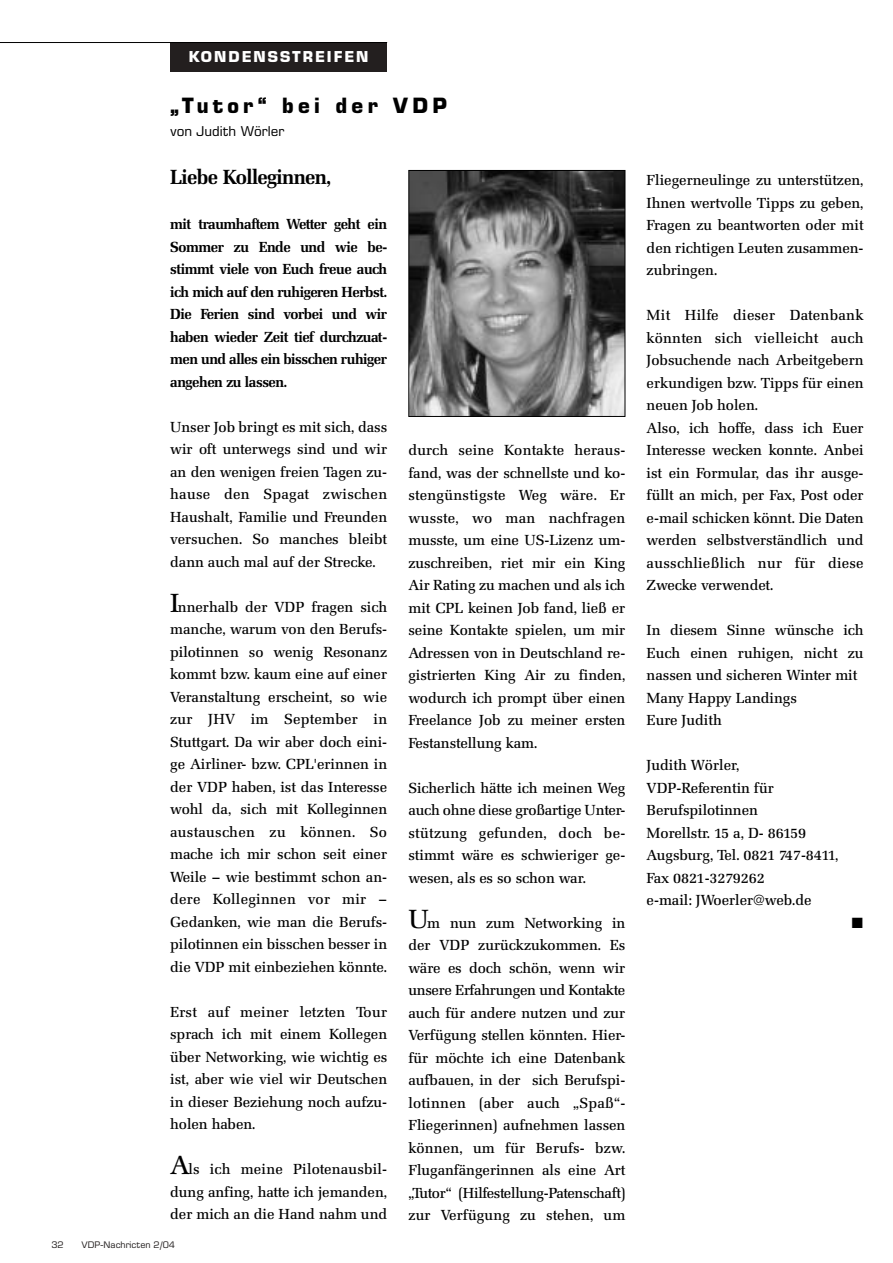
<style>
.page{position:relative;width:893px;height:1263px;background:#fff}
.page>*{position:absolute;margin:0;border:0;box-sizing:border-box;transform-origin:0 0}
.t1{font:700 21px "Matrix SB";letter-spacing:-.025em;color:#000}
.t2{font:700 21px "Eurostile SB";letter-spacing:.205em;color:#000}
.t3{font:500 15px/22.5px "Matrix SB";color:#000;text-align:justify}
.t4{font:700 15px/22.5px "Matrix SB";letter-spacing:-.025em;color:#000;text-align:justify}
.t5{font:700 15px "Eurostile SB";letter-spacing:.135em;color:#fff}
.t6{font:13.5px "Eurostile SB";color:#000}
.t7{font:9px "Eurostile SB";color:#231f1f}
.s1{font-size:27px}
</style>
<div class="page">
<div style="left:170px;top:43px;width:217px;height:29px;background:#231f1f"></div>
<hr style="left:0;top:42px;width:387px;height:1px;background:#000">
<img style="left:410px;top:172px;width:213px;height:243px">
<div style="left:408px;top:170px;width:217px;height:247px;border:1px solid #000"></div>
<p class="t5" style="left:189px;top:50px;width:181px">KONDENSSTREIFEN</p>
<h1 class="t2" style="left:170px;top:97px;width:278px">„Tutor“ bei der VDP</h1>
<p class="t6" style="left:170px;top:125px;width:116px">von Judith Wörler</p>
<h1 class="t1" style="left:170px;top:169px;width:162px">Liebe Kolleginnen,</h1>
<p class="t4" style="left:170px;top:214px;width:218px">mit traumhaftem Wetter geht ein Sommer zu Ende und wie be&shy;stimmt viele von Euch freue auch ich mich auf den ruhigeren Herbst.<br>Die Ferien sind vorbei und wir haben wieder Zeit tief durchzuat&shy;men und alles ein bisschen ruhiger angehen zu lassen.</p>
<p class="t3" style="left:170px;top:417px;width:218px">Unser Job bringt es mit sich, dass wir oft unterwegs sind und wir an den wenigen freien Tagen zu&shy;hause den Spagat zwischen Haushalt, Familie und Freunden versuchen. So manches bleibt dann auch mal auf der Strecke.</p>
<p class="t3" style="left:170px;top:597px;width:218px"><span class="s1">I</span>nnerhalb der VDP fragen sich manche, warum von den Berufs&shy;pilotinnen so wenig Resonanz kommt bzw. kaum eine auf einer Veranstaltung erscheint, so wie zur JHV im September in Stuttgart. Da wir aber doch eini&shy;ge Airliner- bzw. CPL'erinnen in der VDP haben, ist das Interesse wohl da, sich mit Kolleginnen austauschen zu können. So mache ich mir schon seit einer Weile – wie bestimmt schon an&shy;dere Kolleginnen vor mir – Gedanken, wie man die Berufs&shy;pilotinnen ein bisschen besser in die VDP mit einbeziehen könnte.</p>
<p class="t3" style="left:170px;top:1002px;width:218px">Erst auf meiner letzten Tour sprach ich mit einem Kollegen über Networking, wie wichtig es ist, aber wie viel wir Deutschen in dieser Beziehung noch aufzu&shy;holen haben.</p>
<p class="t3" style="left:170px;top:1159px;width:218px"><span class="s1">A</span>ls ich meine Pilotenausbil&shy;dung anfing, hatte ich jemanden, der mich an die Hand nahm und</p>
<p class="t7" style="left:51px;top:1241px;width:14px">32</p>
<p class="t7" style="left:81px;top:1241px;width:95px">VDP-Nachricten 2/04</p>
<p class="t3" style="left:408px;top:440px;width:218px">durch seine Kontakte heraus&shy;fand, was der schnellste und ko&shy;stengünstigste Weg wäre. Er wusste, wo man nachfragen musste, um eine US-Lizenz um&shy;zuschreiben, riet mir ein King Air Rating zu machen und als ich mit CPL keinen Job fand, ließ er seine Kontakte spielen, um mir Adressen von in Deutschland re&shy;gistrierten King Air zu finden, wodurch ich prompt über einen Freelance Job zu meiner ersten Festanstellung kam.</p>
<p class="t3" style="left:408px;top:777px;width:218px">Sicherlich hätte ich meinen Weg auch ohne diese großartige Unter&shy;stützung gefunden, doch be&shy;stimmt wäre es schwieriger ge&shy;wesen, als es so schon war.</p>
<p class="t3" style="left:408px;top:912px;width:218px"><span class="s1">U</span>m nun zum Networking in der VDP zurückzukommen. Es wäre es doch schön, wenn wir unsere Erfahrungen und Kontakte auch für andere nutzen und zur Verfügung stellen könnten. Hier&shy;für möchte ich eine Datenbank aufbauen, in der sich Berufspi&shy;lotinnen (aber auch „Spaß“- Fliegerinnen) aufnehmen lassen können, um für Berufs- bzw.<br>Fluganfängerinnen als eine Art „Tutor“ (Hilfestellung-Patenschaft) zur Verfügung zu stehen, um</p>
<p class="t3" style="left:646px;top:170px;width:218px">Fliegerneulinge zu unterstützen, Ihnen wertvolle Tipps zu geben, Fragen zu beantworten oder mit den richtigen Leuten zusammen&shy;zubringen.</p>
<p class="t3" style="left:646px;top:305px;width:218px;text-align:left">Mit Hilfe dieser Datenbank könnten sich vielleicht auch<br>Jobsuchende nach Arbeitgebern erkundigen bzw. Tipps für einen neuen Job holen.<br>Also, ich hoffe, dass ich Euer<br>Interesse wecken konnte. Anbei ist ein Formular, das ihr ausge&shy;füllt an mich, per Fax, Post oder e-mail schicken könnt. Die Daten werden selbstverständlich und ausschließlich nur für diese<br>Zwecke verwendet.</p>
<p class="t3" style="left:646px;top:620px;width:218px;text-align:left">In diesem Sinne wünsche ich<br>Euch einen ruhigen, nicht zu nassen und sicheren Winter mit<br>Many Happy Landings<br>Eure Judith</p>
<p class="t3" style="left:646px;top:755px;width:193px;text-align:left">Judith Wörler,<br>VDP-Referentin für<br>Berufspilotinnen<br>Morellstr. 15 a, D- 86159<br>Augsburg, Tel. 0821 747-8411,<br>Fax 0821-3279262<br>e-mail: JWoerler@web.de</p>
</div>
